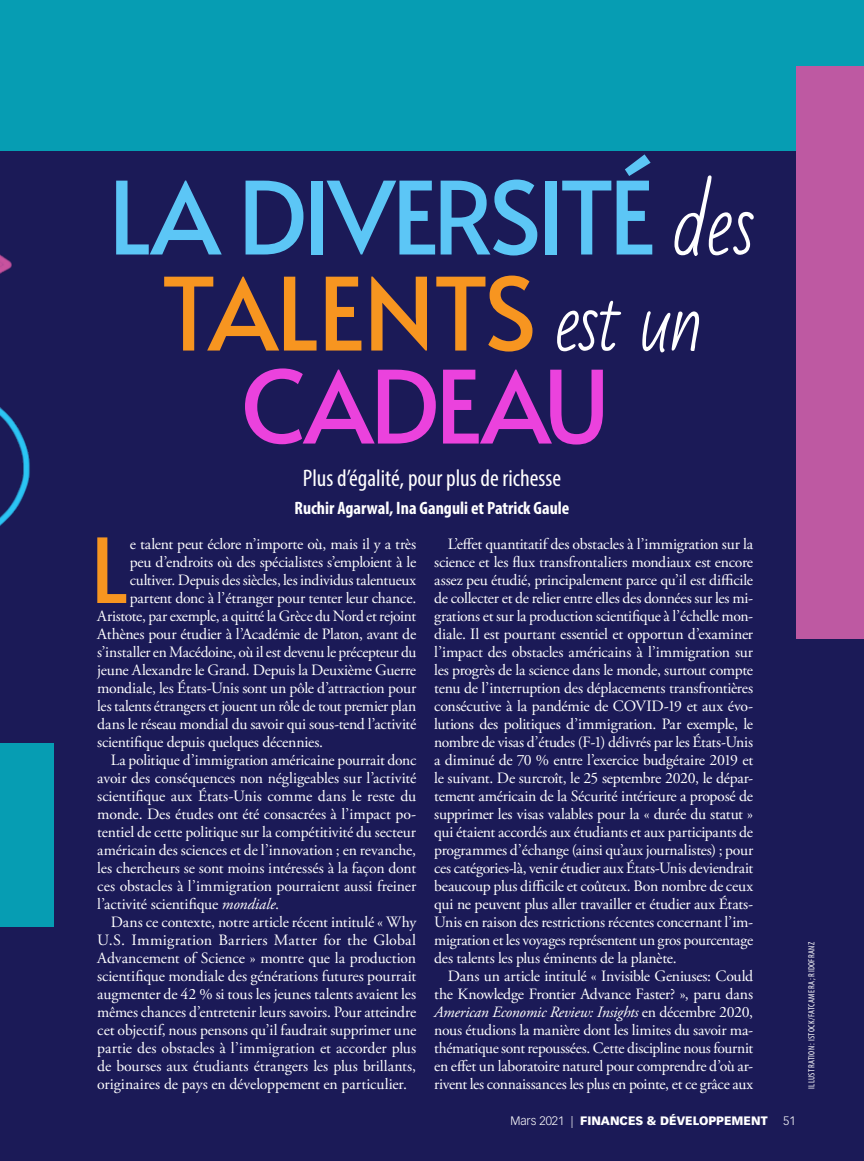
<style>
.page{position:relative;width:864px;height:1161px;background:#fff}
.page>*{position:absolute;margin:0;border:0;box-sizing:border-box;transform-origin:0 0}
.t1{font:100.5px/96px "Alata";letter-spacing:-.045em;color:#5cc6f6;text-align:center}
.t2{font:100.5px "Alata";letter-spacing:-.03em;color:#eb42dd}
.t3{font:89.25px "Alata";color:#f79520}
.t4{font:condensed 24px "Myriad Pro";color:#fff}
.t5{font:700 condensed 18px "Myriad Pro";color:#fff}
.t6{font:15.75px/18px "Adobe Garamond Pro";letter-spacing:-.01em;color:#fff;text-align:justify}
.t7{font:15.75px "Adobe Garamond Pro";letter-spacing:.01em;color:#fff}
.t8{font:900 12px "Vectora LT Std";color:#fff}
.t9{font:300 12px "Vectora LT Std";color:#fff}
.t10{font:condensed 9px "Myriad Pro";letter-spacing:.04em;color:#fff}
.s1{font-family:"Bad Script";font-size:82.5px;color:#fff}
.s2{color:#f79520}
.s3{font-family:"Bad Script";font-size:78px;color:#fff}
.s4{font-style:italic}
.s5{font-weight:300}
</style>
<div class="page">
<img style="left:0;top:0;width:864px;height:1161px">
<div style="left:797px;top:66px;width:67px;height:573px;background:#be59a2"></div>
<div style="left:411px;top:96px;width:78px;height:21px;background:#069db3"></div>
<h1 class="t1" style="left:108px;top:158px;width:649px">LA DIVERSITÉ <span class="s1">des<br></span><span class="s2">TALENTS</span> <span class="s3">est un</span></h1>
<h1 class="t2" style="left:241px;top:319px;width:371px">CADEAU</h1>
<h3 class="t4" style="left:303px;top:464px;width:260px">Plus d’égalité, pour plus de richesse</h3>
<p class="t5" style="left:295px;top:496px;width:276px">Ruchir Agarwal, Ina Ganguli et Patrick Gaule</p>
<h2 class="t3" style="left:90px;top:492px;width:40px">L</h2>
<p class="t6" style="left:130px;top:536px;width:288px">e talent peut éclore n’importe où, mais il y a très</p>
<p class="t6" style="left:130px;top:554px;width:288px">peu d’endroits où des spécialistes s’emploient à le</p>
<p class="t6" style="left:130px;top:572px;width:288px">cultiver. Depuis des siècles, les individus talentueux</p>
<p class="t6" style="left:130px;top:590px;width:288px">partent donc à l’étranger pour tenter leur chance.</p>
<p class="t6" style="left:97px;top:608px;width:320px">Aristote, par exemple, a quitté la Grèce du Nord et rejoint</p>
<p class="t6" style="left:97px;top:626px;width:320px">Athènes pour étudier à l’Académie de Platon, avant de</p>
<p class="t6" style="left:97px;top:644px;width:320px">s’installer en Macédoine, où il est devenu le précepteur du</p>
<p class="t6" style="left:97px;top:662px;width:320px">jeune Alexandre le Grand. Depuis la Deuxième Guerre</p>
<p class="t6" style="left:97px;top:680px;width:320px">mondiale, les États-Unis sont un pôle d’attraction pour</p>
<p class="t6" style="left:97px;top:698px;width:320px">les talents étrangers et jouent un rôle de tout premier plan</p>
<p class="t6" style="left:97px;top:716px;width:320px">dans le réseau mondial du savoir qui sous-tend l’activité</p>
<p class="t6" style="left:97px;top:734px;width:227px">scientifique depuis quelques décennies.</p>
<p class="t6" style="left:111px;top:752px;width:307px">La politique d’immigration américaine pourrait donc</p>
<p class="t6" style="left:97px;top:770px;width:320px">avoir des conséquences non négligeables sur l’activité</p>
<p class="t6" style="left:97px;top:788px;width:320px">scientifique aux États-Unis comme dans le reste du</p>
<p class="t6" style="left:97px;top:806px;width:320px">monde. Des études ont été consacrées à l’impact po-</p>
<p class="t6" style="left:97px;top:824px;width:320px">tentiel de cette politique sur la compétitivité du secteur</p>
<p class="t6" style="left:97px;top:842px;width:320px">américain des sciences et de l’innovation ; en revanche,</p>
<p class="t6" style="left:97px;top:860px;width:320px">les chercheurs se sont moins intéressés à la façon dont</p>
<p class="t6" style="left:97px;top:878px;width:320px">ces obstacles à l’immigration pourraient aussi freiner</p>
<p class="t6" style="left:97px;top:896px;width:183px">l’activité scientifique <span class="s4">mondiale</span>.</p>
<p class="t6" style="left:111px;top:914px;width:307px">Dans ce contexte, notre article récent intitulé « Why</p>
<p class="t7" style="left:97px;top:931px;width:320px">U.S. Immigration Barriers Matter for the Global</p>
<p class="t6" style="left:97px;top:950px;width:320px">Advancement of Science » montre que la production</p>
<p class="t6" style="left:97px;top:968px;width:320px">scientifique mondiale des générations futures pourrait</p>
<p class="t6" style="left:97px;top:986px;width:320px">augmenter de 42 % si tous les jeunes talents avaient les</p>
<p class="t6" style="left:97px;top:1004px;width:320px">mêmes chances d’entretenir leurs savoirs. Pour atteindre</p>
<p class="t6" style="left:97px;top:1022px;width:320px">cet objectif, nous pensons qu’il faudrait supprimer une</p>
<p class="t6" style="left:97px;top:1040px;width:320px">partie des obstacles à l’immigration et accorder plus</p>
<p class="t6" style="left:97px;top:1058px;width:320px">de bourses aux étudiants étrangers les plus brillants,</p>
<p class="t6" style="left:97px;top:1076px;width:311px">originaires de pays en développement en particulier.</p>
<p class="t6" style="left:434px;top:536px;width:320px;text-indent:14px">L’effet quantitatif des obstacles à l’immigration sur la science et les flux transfrontaliers mondiaux est encore assez peu étudié, principalement parce qu’il est difficile de collecter et de relier entre elles des données sur les mi&shy;grations et sur la production scientifique à l’échelle mon&shy;diale. Il est pourtant essentiel et opportun d’examiner l’impact des obstacles américains à l’immigration sur les progrès de la science dans le monde, surtout compte tenu de l’interruption des déplacements transfrontières consécutive à la pandémie de COVID-19 et aux évo&shy;lutions des politiques d’immigration. Par exemple, le nombre de visas d’études (F-1) délivrés par les États-Unis a diminué de 70 % entre l’exercice budgétaire 2019 et le suivant. De surcroît, le 25 septembre 2020, le dépar&shy;tement américain de la Sécurité intérieure a proposé de supprimer les visas valables pour la « durée du statut » qui étaient accordés aux étudiants et aux participants de programmes d’échange (ainsi qu’aux journalistes) ; pour ces catégories-là, venir étudier aux États-Unis deviendrait beaucoup plus difficile et coûteux. Bon nombre de ceux qui ne peuvent plus aller travailler et étudier aux États-Unis en raison des restrictions récentes concernant l’im&shy;migration et les voyages représentent un gros pourcentage des talents les plus éminents de la planète.</p>
<p class="t6" style="left:434px;top:968px;width:320px;text-indent:13px">Dans un article intitulé « Invisible Geniuses: Could the Knowledge Frontier Advance Faster? », paru dans <span class="s4">American Economic Review: Insights</span> en décembre 2020, nous étudions la manière dont les limites du savoir ma&shy;thématique sont repoussées. Cette discipline nous fournit en effet un laboratoire naturel pour comprendre d’où ar&shy;rivent les connaissances les plus en pointe, et ce grâce aux</p>
<p class="t8" style="left:510px;top:1113px;width:259px"><span class="s5">Mars 2021 |</span> FINANCES &amp; DÉVELOPPEMENT</p>
<p class="t9" style="left:783px;top:1114px;width:14px">51</p>
<p class="t10" style="left:806px;top:1089px;width:148px;rotate:-90deg">ILLUSTRATION : ISTOCK/FATCAMERA ; RIDOFRANZ</p>
</div>
